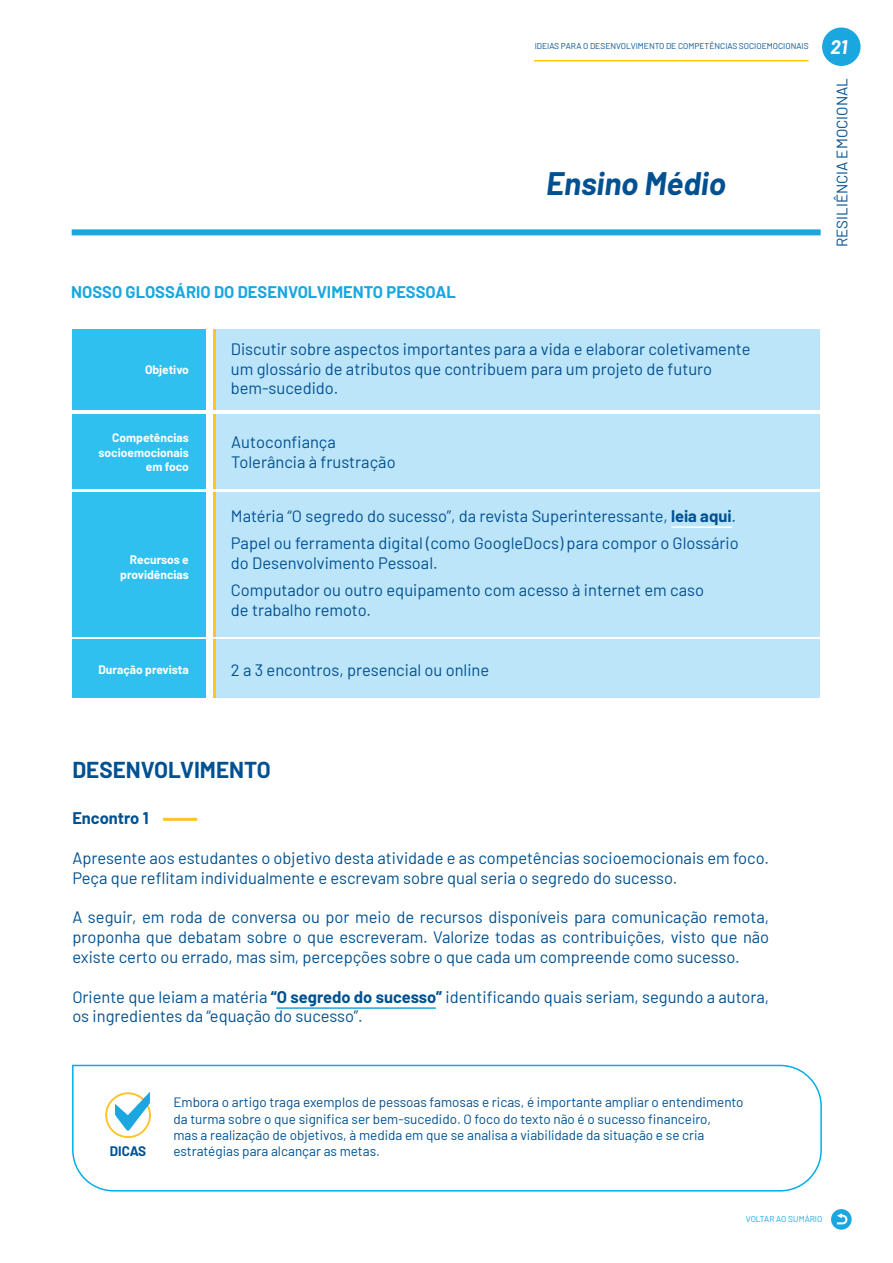
<style>
.page{position:relative;width:893px;height:1263px;background:#fff}
.page>*{position:absolute;margin:0;border:0;box-sizing:border-box;transform-origin:0 0}
.t1{font:italic 700 31.8px "Barlow";color:#015192}
.t2{font:700 22.5px "Barlow";color:#015192}
.t3{font:italic 700 19.05px "Barlow";color:#fff}
.t4{font:16.5px/19.8px "Barlow";color:#015192}
.t5{font:700 16.5px "Barlow";color:#1aa7e0}
.t6{font:700 16.5px "Barlow";color:#015192}
.t7{font:15.15px "Barlow";color:#015192}
.t8{font:13.5px/16.2px "Barlow";color:#015192}
.t9{font:700 13.5px "Barlow";letter-spacing:-.01em;color:#015192}
.t10{font:700 12px/14.4px "Barlow";color:#fff;text-align:right}
.t11{font:8.4px "Barlow";color:#015192}
.t12{font:8.4px "Barlow";color:#1aa7e0}
.s1{font-weight:700}
</style>
<div class="page">
<hr style="left:163px;top:818px;width:34px;height:3px;background:#fec42a">
<hr style="left:534px;top:60px;width:275px;height:1px;background:#feca0a">
<div style="left:72px;top:229px;width:749px;height:6px;background:#1aa7e0"></div>
<div style="left:822px;top:28px;width:38px;height:38px;background:#1aa7e0;border-radius:50%"></div>
<div style="left:72px;top:330px;width:133px;height:80px;background:#2fc0f0"></div>
<div style="left:213px;top:330px;width:606px;height:80px;background:#bde5f9"></div>
<div style="left:72px;top:414px;width:133px;height:75px;background:#2fc0f0"></div>
<div style="left:213px;top:414px;width:606px;height:75px;background:#bde5f9"></div>
<div style="left:72px;top:492px;width:133px;height:144px;background:#2fc0f0"></div>
<div style="left:213px;top:492px;width:606px;height:144px;background:#bde5f9"></div>
<div style="left:72px;top:639px;width:133px;height:59px;background:#2fc0f0"></div>
<div style="left:213px;top:639px;width:606px;height:59px;background:#bde5f9"></div>
<svg style="left:72px;top:1064px;width:750px;height:128px"></svg>
<svg style="left:105px;top:1092px;width:46px;height:46px"></svg>
<svg style="left:831px;top:1209px;width:21px;height:21px"></svg>
<svg style="left:837px;top:1213px;width:10px;height:11px"></svg>
<hr style="left:213px;top:330px;width:3px;height:80px;background:#fec42a">
<hr style="left:213px;top:414px;width:3px;height:75px;background:#fec42a">
<hr style="left:213px;top:492px;width:3px;height:144px;background:#fec42a">
<hr style="left:213px;top:639px;width:3px;height:59px;background:#fec42a">
<hr style="left:671px;top:526px;width:61px;height:2px;background:#fff">
<hr style="left:276px;top:1007px;width:160px;height:2px;background:#1aa7e0">
<p class="t11" style="left:535px;top:40px;width:275px">IDEIAS PARA O DESENVOLVIMENTO DE COMPETÊNCIAS SOCIOEMOCIONAIS</p>
<p class="t5" style="left:71px;top:280px;width:386px">NOSSO GLOSSÁRIO DO DESENVOLVIMENTO PESSOAL</p>
<h1 class="t1" style="left:546px;top:160px;width:181px">Ensino Médio</h1>
<p class="t10" style="left:145px;top:362px;width:45px">Objetivo</p>
<p class="t10" style="left:99px;top:430px;width:92px">Competências socioemocionais em foco</p>
<p class="t10" style="left:120px;top:552px;width:70px">Recursos e providências</p>
<p class="t4" style="left:231px;top:338px;width:521px">Discutir sobre aspectos importantes para a vida e elaborar coletivamente um glossário de atributos que contribuem para um projeto de futuro bem-sucedido.</p>
<p class="t4" style="left:231px;top:431px;width:166px">Autoconfiança<br>Tolerância à frustração</p>
<p class="t4" style="left:231px;top:502px;width:509px;line-height:27px">Matéria “O segredo do sucesso”, da revista Superinteressante, <span class="s1">leia aqui</span>.<br>Papel ou ferramenta digital (como GoogleDocs) para compor o Glossário</p>
<p class="t4" style="left:231px;top:549px;width:475px;line-height:27px">do Desenvolvimento Pessoal.<br>Computador ou outro equipamento com acesso à internet em caso</p>
<p class="t4" style="left:231px;top:599px;width:142px">de trabalho remoto.</p>
<p class="t10" style="left:99px;top:661px;width:92px">Duração prevista</p>
<p class="t4" style="left:231px;top:659px;width:260px">2 a 3 encontros, presencial ou online</p>
<p class="t3" style="left:831px;top:33px;width:18px">21</p>
<p class="t7" style="left:831px;top:247px;width:171px;rotate:-90deg">RESILIÊNCIA EMOCIONAL</p>
<h2 class="t2" style="left:72px;top:753px;width:200px">DESENVOLVIMENTO</h2>
<p class="t6" style="left:72px;top:806px;width:78px">Encontro 1</p>
<p class="t4" style="left:72px;top:847px;width:698px">Apresente aos estudantes o objetivo desta atividade e as competências socioemocionais em foco.<br>Peça que reflitam individualmente e escrevam sobre qual seria o segredo do sucesso.</p>
<p class="t4" style="left:72px;top:906px;width:698px;text-align:justify">A seguir, em roda de conversa ou por meio de recursos disponíveis para comunicação remota, proponha que debatam sobre o que escreveram. Valorize todas as contribuições, visto que não existe certo ou errado, mas sim, percepções sobre o que cada um compreende como sucesso.</p>
<p class="t4" style="left:72px;top:985px;width:698px">Oriente que leiam a matéria <span class="s1">“O segredo do sucesso”</span> identificando quais seriam, segundo a autora, os ingredientes da “equação do sucesso”.</p>
<p class="t8" style="left:173px;top:1093px;width:572px">Embora o artigo traga exemplos de pessoas famosas e ricas, é importante ampliar o entendimento da turma sobre o que significa ser bem-sucedido. O foco do texto não é o sucesso financeiro,<br>mas a realização de objetivos, à medida em que se analisa a viabilidade da situação e se cria</p>
<p class="t9" style="left:110px;top:1141px;width:38px">DICAS</p>
<p class="t8" style="left:173px;top:1142px;width:208px">estratégias para alcançar as metas.</p>
<p class="t12" style="left:746px;top:1212px;width:78px">VOLTAR AO SUMÁRIO</p>
</div>
